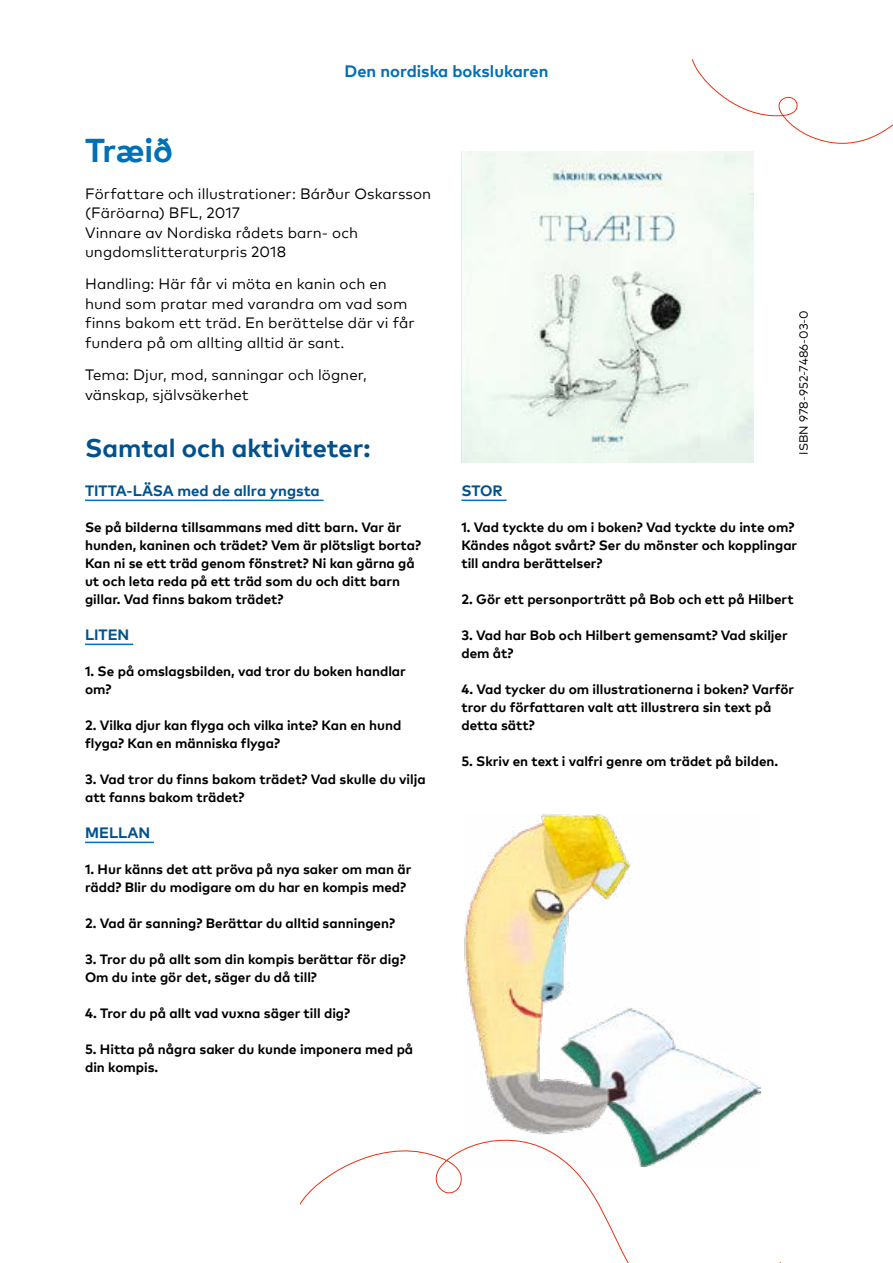
<style>
.page{position:relative;width:893px;height:1263px;background:#fff}
.page>*{position:absolute;margin:0;border:0;box-sizing:border-box;transform-origin:0 0}
.t1{font:700 33px "Mark Pro";letter-spacing:-.01em;color:#0070b7}
.t2{font:700 25.5px "Mark Pro";color:#00518d}
.t3{font:700 16.5px "Mark Pro";color:#0070b7}
.t4{font:15px/19.5px "Mark Pro";letter-spacing:.005em;color:#000}
.t5{font:700 15px "Mark Pro";color:#00518d}
.t6{font:700 13.5px/18px "Mark Pro";color:#000}
.t7{font:12px "Mark Pro";color:#000}
</style>
<div class="page">
<hr style="left:85px;top:500px;width:239px;height:1px;background:#0070b7">
<hr style="left:85px;top:644px;width:48px;height:1px;background:#0070b7">
<hr style="left:85px;top:842px;width:69px;height:1px;background:#0070b7">
<hr style="left:461px;top:500px;width:46px;height:1px;background:#0070b7">
<svg style="left:692px;top:59px;width:201px;height:85px"></svg>
<img style="left:464px;top:814px;width:296px;height:323px">
<svg style="left:299px;top:1137px;width:482px;height:126px"></svg>
<img style="left:461px;top:152px;width:293px;height:310px">
<p class="t3" style="left:345px;top:58px;width:205px">Den nordiska bokslukaren</p>
<h1 class="t1" style="left:85px;top:125px;width:89px">Træið</h1>
<p class="t4" style="left:85px;top:182px;width:348px">Författare och illustrationer: Bárður Oskarsson (Färöarna) BFL, 2017<br>Vinnare av Nordiska rådets barn- och ungdomslitteraturpris 2018</p>
<p class="t4" style="left:85px;top:273px;width:331px">Handling: Här får vi möta en kanin och en hund som pratar med varandra om vad som finns bakom ett träd. En berättelse där vi får fundera på om allting alltid är sant.</p>
<p class="t4" style="left:85px;top:364px;width:283px">Tema: Djur, mod, sanningar och lögner, vänskap, självsäkerhet</p>
<h2 class="t2" style="left:85px;top:428px;width:287px">Samtal och aktiviteter:</h2>
<p class="t5" style="left:85px;top:479px;width:236px">TITTA-LÄSA med de allra yngsta</p>
<p class="t6" style="left:85px;top:517px;width:338px">Se på bilderna tillsammans med ditt barn. Var är hunden, kaninen och trädet? Vem är plötsligt borta?<br>Kan ni se ett träd genom fönstret? Ni kan gärna gå ut och leta reda på ett träd som du och ditt barn gillar. Vad finns bakom trädet?</p>
<p class="t5" style="left:85px;top:623px;width:46px">LITEN</p>
<p class="t6" style="left:85px;top:661px;width:322px">1. Se på omslagsbilden, vad tror du boken handlar om?</p>
<p class="t6" style="left:85px;top:715px;width:318px">2. Vilka djur kan flyga och vilka inte? Kan en hund flyga? Kan en människa flyga?</p>
<p class="t6" style="left:85px;top:769px;width:342px">3. Vad tror du finns bakom trädet? Vad skulle du vilja att fanns bakom trädet?</p>
<p class="t5" style="left:85px;top:821px;width:67px">MELLAN</p>
<p class="t6" style="left:85px;top:859px;width:328px">1. Hur känns det att pröva på nya saker om man är rädd? Blir du modigare om du har en kompis med?</p>
<p class="t6" style="left:85px;top:913px;width:311px">2. Vad är sanning? Berättar du alltid sanningen?</p>
<p class="t6" style="left:85px;top:949px;width:322px">3. Tror du på allt som din kompis berättar för dig?<br>Om du inte gör det, säger du då till?</p>
<p class="t6" style="left:85px;top:1003px;width:267px">4. Tror du på allt vad vuxna säger till dig?</p>
<p class="t6" style="left:85px;top:1039px;width:330px">5. Hitta på några saker du kunde imponera med på din kompis.</p>
<p class="t7" style="left:795px;top:454px;width:146px;rotate:-90deg">ISBN 978-952-7486-03-0</p>
<p class="t5" style="left:461px;top:479px;width:43px">STOR</p>
<p class="t6" style="left:461px;top:517px;width:337px">1. Vad tyckte du om i boken? Vad tyckte du inte om?<br>Kändes något svårt? Ser du mönster och kopplingar till andra berättelser?</p>
<p class="t6" style="left:461px;top:589px;width:334px">2. Gör ett personporträtt på Bob och ett på Hilbert</p>
<p class="t6" style="left:461px;top:625px;width:328px">3. Vad har Bob och Hilbert gemensamt? Vad skiljer dem åt?</p>
<p class="t6" style="left:461px;top:679px;width:334px">4. Vad tycker du om illustrationerna i boken? Varför tror du författaren valt att illustrera sin text på detta sätt?</p>
<p class="t6" style="left:461px;top:751px;width:318px">5. Skriv en text i valfri genre om trädet på bilden.</p>
</div>
